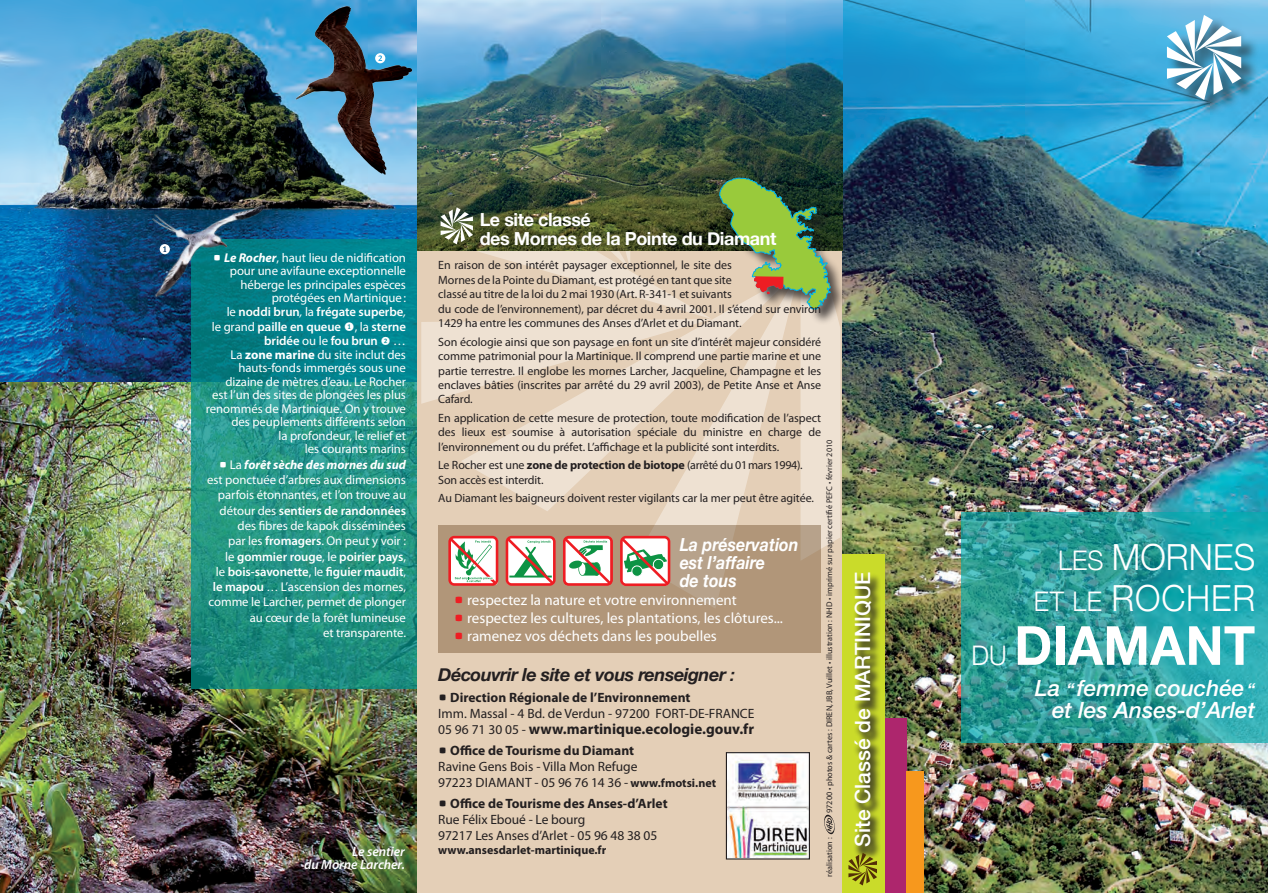
<style>
.page{position:relative;width:1268px;height:893px;background:#fff}
.page>*{position:absolute;margin:0;border:0;box-sizing:border-box;transform-origin:0 0}
.t1{font:700 54px "Helvetica Neue";letter-spacing:.005em;color:#fff;scale:.95 1}
.t2{font:300 36px "Helvetica Neue";letter-spacing:.015em;color:#fff;scale:.95 1}
.t3{font:italic 500 22.5px "Helvetica Neue";color:#fff}
.t4{font:500 21px "Helvetica Neue";color:#fff}
.t5{font:700 18px "Helvetica Neue";letter-spacing:-.025em;color:#fff}
.t6{font:italic 700 18px "Helvetica Neue";letter-spacing:-.025em;color:#231f20}
.t7{font:italic 700 18px "Helvetica Neue";color:#fff;scale:.89 1}
.t8{font:15px "Myriad Pro";color:#fff}
.t9{font:700 15px "Myriad Pro";color:#231f20}
.t10{font:13.5px "Myriad Pro";color:#231f20}
.t11{font:700 13.5px "Myriad Pro";color:#231f20}
.t12{font:italic 600 13.5px "Myriad Pro";letter-spacing:-.005em;color:#fff}
.t13{font:12.75px/13.5px "Myriad Pro";letter-spacing:-.005em;color:#fff;text-align:right}
.t14{font:600 12.75px "Myriad Pro";letter-spacing:-.005em;color:#fff}
.t15{font:12px/14.4px "Myriad Pro";letter-spacing:-.005em;color:#231f20;text-align:justify}
.t16{font:12px "Myriad Pro";letter-spacing:-.025em;color:#231f20}
.t17{font:700 12px "Myriad Pro";color:#231f20}
.t18{font:8.25px "Myriad Pro";color:#231f20}
.s1{font-weight:700;font-style:italic}
.s2{font-weight:400}
.s3{font-weight:400;font-style:italic}
.s4{font-weight:700}
.s5{font-weight:600}
.s6{font-weight:400;font-size:12px}
.s7{font-size:12px}
.s8{font-weight:500}
.s9{font-weight:400;font-size:13.5px}
.s10{font-weight:700;font-size:12px}
.s11{font-size:27px}
.s12{font-weight:300;font-size:27px}
.s13{font-size:18px}
</style>
<div class="page">
<div style="left:417px;top:0;width:425px;height:893px;background:#e4cfb7"></div>
<img style="left:842px;top:0;width:425px;height:893px">
<div style="left:842px;top:554px;width:42px;height:339px;background:#cadb2a"></div>
<div style="left:884px;top:719px;width:22px;height:174px;background:#ad266d"></div>
<div style="left:906px;top:771px;width:17px;height:122px;background:#f7981d"></div>
<svg style="left:961px;top:512px;width:306px;height:230px"></svg>
<img style="left:0;top:0;width:417px;height:383px">
<img style="left:0;top:383px;width:417px;height:510px">
<svg style="left:191px;top:239px;width:226px;height:450px"></svg>
<img style="left:119px;top:159px;width:171px;height:168px">
<div style="left:719px;top:178px;width:126px;height:148px;background:#231f20;opacity:.75"></div>
<div style="left:1166px;top:14px;width:92px;height:101px;background:#231f20;opacity:.75"></div>
<svg style="left:1166px;top:15px;width:75px;height:85px"></svg>
<img style="left:727px;top:754px;width:80px;height:103px">
<div style="left:725px;top:752px;width:84px;height:107px;border:1px solid #231f20"></div>
<div style="left:851px;top:571px;width:29px;height:288px;background:#231f20;opacity:.75"></div>
<svg style="left:848px;top:853px;width:28px;height:32px"></svg>
<svg style="left:160px;top:244px;width:10px;height:10px"></svg>
<svg style="left:824px;top:814px;width:11px;height:21px"></svg>
<div style="left:438px;top:526px;width:383px;height:127px;background:#b19679"></div>
<img style="left:421px;top:1px;width:419px;height:585px">
<img style="left:271px;top:0;width:167px;height:202px">
<svg style="left:214px;top:255px;width:6px;height:5px"></svg>
<svg style="left:345px;top:322px;width:8px;height:9px"></svg>
<svg style="left:381px;top:337px;width:8px;height:8px"></svg>
<svg style="left:220px;top:462px;width:6px;height:5px"></svg>
<p class="t13" style="left:224px;top:250px;width:183px"><span class="s1">Le Rocher</span>, haut lieu de nidification pour une avifaune exceptionnelle héberge les principales espèces protégées en Martinique:</p>
<p class="t14" style="left:227px;top:303px;width:181px"><span class="s2">le</span> noddi brun<span class="s3">,</span> <span class="s2">la</span> frégate superbe<span class="s3">,</span></p>
<p class="t14" style="left:212px;top:319px;width:196px"><span class="s2">le grand</span> paille en queue <span class="s2">, la</span> sterne</p>
<p class="t14" style="left:264px;top:333px;width:143px">bridée <span class="s2">ou le</span> fou brun <span class="s2">…</span></p>
<p class="t13" style="left:206px;top:348px;width:201px">La <span class="s4">zone marine</span> du site inclut des hauts-fonds immergés sous une dizaine de mètres d’eau. Le Rocher<br>est l’un des sites de plongées les plus renommés de Martinique. On y trouve des peuplements différents selon</p>
<p class="t13" style="left:278px;top:429px;width:129px">la profondeur, le relief et</p>
<p class="t13" style="left:305px;top:442px;width:103px">les courants marins</p>
<p class="t13" style="left:207px;top:457px;width:200px;line-height:15.3px">La <span class="s1">forêt sèche des mornes du sud<br></span>est ponctuée d’arbres aux dimensions parfois étonnantes, et l’on trouve au détour des <span class="s5">sentiers de randonnées</span></p>
<p class="t13" style="left:237px;top:519px;width:170px">des fibres de kapok disséminées</p>
<p class="t13" style="left:228px;top:534px;width:179px">par les <span class="s5">fromagers</span>. On peut y voir :</p>
<p class="t14" style="left:225px;top:548px;width:182px"><span class="s2">le</span> gommier rouge<span class="s2">, le</span> poirier pays<span class="s2">,</span></p>
<p class="t14" style="left:216px;top:563px;width:191px"><span class="s2">le</span> bois-savonette<span class="s2">, le</span> figuier maudit<span class="s6">,</span></p>
<p class="t13" style="left:208px;top:579px;width:199px;line-height:15.3px"><span class="s5">le mapou</span> <span class="s7">…</span> L’ascension des mornes, comme le Larcher, permet de plonger au cœur de la forêt lumineuse</p>
<p class="t13" style="left:323px;top:626px;width:84px">et transparente.</p>
<p class="t12" style="left:352px;top:843px;width:54px">Le sentier</p>
<p class="t12" style="left:304px;top:856px;width:102px">du Morne Larcher.</p>
<p class="t5" style="left:479px;top:208px;width:113px">Le site classé</p>
<p class="t5" style="left:479px;top:228px;width:298px">des Mornes de la Pointe du Diamant</p>
<p class="t15" style="left:438px;top:258px;width:384px;text-align:left">En raison de son intérêt paysager exceptionnel, le site des<br>Mornes de la Pointe du Diamant, est protégé en tant que site<br>classé au titre de la loi du 2 mai 1930 (Art. R-341-1 et suivants<br>du code de l’environnement), par décret du 4 avril 2001. Il s’étend sur environ 1429 ha entre les communes des Anses d’Arlet et du Diamant.</p>
<p class="t15" style="left:438px;top:334px;width:384px">Son écologie ainsi que son paysage en font un site d’intérêt majeur considéré comme patrimonial pour la Martinique. Il comprend une partie marine et une partie terrestre. Il englobe les mornes Larcher, Jacqueline, Champagne et les enclaves bâties (inscrites par arrêté du 29 avril 2003), de Petite Anse et Anse Cafard.</p>
<p class="t15" style="left:438px;top:411px;width:384px">En application de cette mesure de protection, toute modification de l’aspect des lieux est soumise à autorisation spéciale du ministre en charge de l’environnement ou du préfet. L’affichage et la publicité sont interdits.</p>
<p class="t16" style="left:438px;top:458px;width:366px">Le Rocher est une <span class="s4">zone de protection de biotope</span> (arrêté du 01mars 1994).</p>
<p class="t15" style="left:438px;top:472px;width:107px">Son accès est interdit.</p>
<p class="t15" style="left:438px;top:491px;width:377px">Au Diamant les baigneurs doivent rester vigilants car la mer peut être agitée.</p>
<p class="t18" style="left:824px;top:813px;width:375px;rotate:-90deg">97200 • photos &amp; cartes : DIREN, JBB, Vuillet • illustration : NHD • imprimé sur papier certifié PEFC • février 2010</p>
<p class="t7" style="left:679px;top:533px;width:135px">La préservation</p>
<p class="t7" style="left:679px;top:551px;width:97px">est l’affaire</p>
<p class="t7" style="left:679px;top:569px;width:66px">de tous</p>
<p class="t8" style="left:467px;top:590px;width:271px">respectez la nature et votre environnement</p>
<p class="t8" style="left:467px;top:608px;width:317px">respectez les cultures, les plantations, les clôtures...</p>
<p class="t8" style="left:467px;top:626px;width:251px">ramenez vos déchets dans les poubelles</p>
<p class="t6" style="left:438px;top:664px;width:298px">Découvrir le site et vous renseigner <span class="s8">:</span></p>
<p class="t11" style="left:450px;top:689px;width:241px">Direction Régionale de l’Environnement</p>
<p class="t10" style="left:438px;top:705px;width:317px">Imm. Massal - 4 Bd. de Verdun - 97200 FORT-DE-FRANCE</p>
<p class="t9" style="left:438px;top:719px;width:317px"><span class="s9">05 96 71 30 05 -</span> www.martinique.ecologie.gouv.fr</p>
<p class="t11" style="left:450px;top:741px;width:185px">Office de Tourisme du Diamant</p>
<p class="t10" style="left:438px;top:758px;width:201px">Ravine Gens Bois - Villa Mon Refuge</p>
<p class="t10" style="left:438px;top:774px;width:279px">97223 DIAMANT - 05 96 76 14 36 - <span class="s10">www.fmotsi.net</span></p>
<p class="t11" style="left:450px;top:794px;width:219px">Office de Tourisme des Anses-d’Arlet</p>
<p class="t10" style="left:438px;top:811px;width:149px">Rue Félix Eboué - Le bourg</p>
<p class="t10" style="left:438px;top:827px;width:220px">97217 Les Anses d’Arlet - 05 96 48 38 05</p>
<p class="t17" style="left:438px;top:842px;width:169px">www.ansesdarlet-martinique.fr</p>
<p class="t18" style="left:824px;top:877px;width:41px;rotate:-90deg">réalisation :</p>
<p class="t4" style="left:850px;top:847px;width:277px;rotate:-90deg">Site Classé de MARTINIQUE</p>
<p class="t2" style="left:1057px;top:535px;width:209px"><span class="s11">LES</span> MORNES</p>
<p class="t2" style="left:1033px;top:576px;width:234px"><span class="s11">ET LE</span> ROCHER</p>
<p class="t1" style="left:971px;top:612px;width:300px"><span class="s12">DU</span> DIAMANT</p>
<p class="t3" style="left:1034px;top:675px;width:222px">La <span class="s13">“</span> femme couchée <span class="s13">“</span></p>
<p class="t3" style="left:1051px;top:697px;width:204px">et les Anses-d’Arlet</p>
</div>
